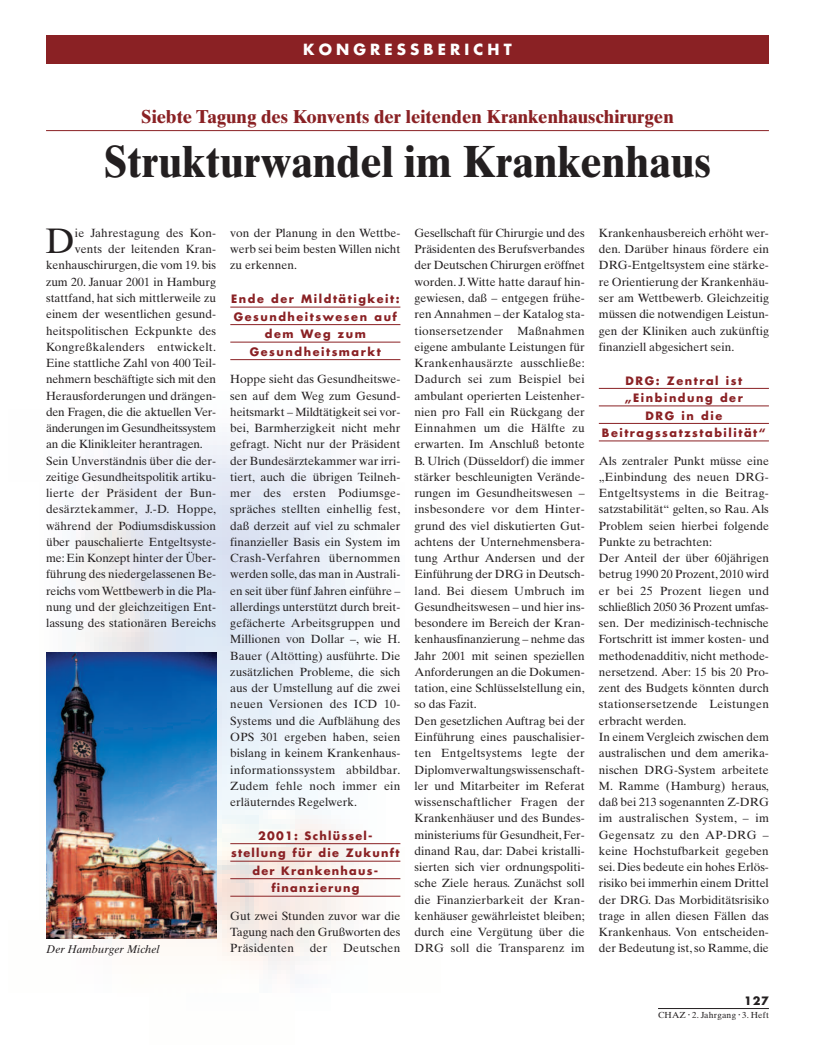
<style>
.page{position:relative;width:815px;height:1053px;background:#fff}
.page>*{position:absolute;margin:0;border:0;box-sizing:border-box;transform-origin:0 0}
.t1{font:700 45px "Times Ten";color:#231f20;scale:.95 1}
.t2{font:35.38px "Times Ten";color:#231f20}
.t3{font:700 18.75px "Times Ten";color:#8a2124}
.t4{font:700 15px "Futura";letter-spacing:.275em;color:#fff}
.t5{font:11.88px/16.2px "Times Ten";color:#231f20;text-align:justify}
.t6{font:11.88px "Times Ten";letter-spacing:.02em;color:#231f20}
.t7{font:11.88px "Times Ten";letter-spacing:-.025em;color:#231f20}
.t8{font:700 11.25px/17.5px "Futura";letter-spacing:.135em;color:#8a2124;text-align:center}
.t9{font:700 11.25px/17.5px "Futura";letter-spacing:.11em;color:#8a2124;text-align:center}
.t10{font:italic 11.25px "Times Ten";color:#231f20}
.t11{font:700 11.25px "Futura";color:#231f20}
.t12{font:8.75px "Times Ten";letter-spacing:.025em;color:#231f20}
</style>
<div class="page">
<img style="left:46px;top:341px;width:355px;height:629px">
<hr style="left:658px;top:1008px;width:111px;height:1px;background:#231f20">
<div style="left:46px;top:35px;width:723px;height:29px;background:#8a2124"></div>
<hr style="left:599px;top:388px;width:170px;height:1px;background:#8a2124">
<hr style="left:599px;top:405px;width:170px;height:1px;background:#8a2124">
<hr style="left:599px;top:423px;width:170px;height:1px;background:#8a2124">
<hr style="left:599px;top:440px;width:170px;height:1px;background:#8a2124">
<hr style="left:230px;top:307px;width:170px;height:1px;background:#8a2124">
<hr style="left:230px;top:324px;width:170px;height:1px;background:#8a2124">
<hr style="left:230px;top:342px;width:170px;height:1px;background:#8a2124">
<hr style="left:230px;top:359px;width:170px;height:1px;background:#8a2124">
<hr style="left:230px;top:843px;width:170px;height:1px;background:#8a2124">
<hr style="left:230px;top:860px;width:170px;height:1px;background:#8a2124">
<hr style="left:230px;top:878px;width:170px;height:1px;background:#8a2124">
<hr style="left:230px;top:895px;width:170px;height:1px;background:#8a2124">
<hr style="left:46px;top:130px;width:723px;height:1px;background:#8a2124">
<img style="left:46px;top:652px;width:170px;height:286px">
<p class="t4" style="left:303px;top:43px;width:210px">KONGRESSBERICHT</p>
<h3 class="t3" style="left:141px;top:110px;width:534px">Siebte Tagung des Konvents der leitenden Krankenhauschirurgen</h3>
<h1 class="t1" style="left:104px;top:146px;width:641px">Strukturwandel im Krankenhaus</h1>
<h2 class="t2" style="left:46px;top:228px;width:31px">D</h2>
<p class="t5" style="left:75px;top:226px;width:143px">ie Jahrestagung des Kon-</p>
<p class="t5" style="left:75px;top:242px;width:143px">vents der leitenden Kran-</p>
<p class="t5" style="left:46px;top:258px;width:172px">kenhauschirurgen, die vom 19. bis</p>
<p class="t5" style="left:46px;top:275px;width:172px">zum 20. Januar 2001 in Hamburg</p>
<p class="t5" style="left:46px;top:291px;width:172px">stattfand, hat sich mittlerweile zu</p>
<p class="t5" style="left:46px;top:307px;width:172px">einem der wesentlichen gesund-</p>
<p class="t5" style="left:46px;top:323px;width:172px">heitspolitischen Eckpunkte des</p>
<p class="t6" style="left:46px;top:342px;width:172px">Kongreßkalenders entwickelt.</p>
<p class="t5" style="left:46px;top:356px;width:172px">Eine stattliche Zahl von 400 Teil-</p>
<p class="t5" style="left:46px;top:372px;width:172px">nehmern beschäftigte sich mit den</p>
<p class="t5" style="left:46px;top:388px;width:172px">Herausforderungen und drängen-</p>
<p class="t5" style="left:46px;top:405px;width:172px">den Fragen, die die aktuellen Ver-</p>
<p class="t7" style="left:46px;top:423px;width:172px">änderungen im Gesundheitssystem</p>
<p class="t5" style="left:46px;top:437px;width:158px">an die Klinikleiter herantragen.</p>
<p class="t5" style="left:46px;top:453px;width:172px">Sein Unverständnis über die der-</p>
<p class="t5" style="left:46px;top:470px;width:172px">zeitige Gesundheitspolitik artiku-</p>
<p class="t6" style="left:46px;top:488px;width:172px">lierte der Präsident der Bun-</p>
<p class="t6" style="left:46px;top:505px;width:172px">desärztekammer, J.-D. Hoppe,</p>
<p class="t5" style="left:46px;top:518px;width:172px">während der Podiumsdiskussion</p>
<p class="t5" style="left:46px;top:535px;width:172px">über pauschalierte Entgeltsyste-</p>
<p class="t5" style="left:46px;top:551px;width:172px">me: Ein Konzept hinter der Über-</p>
<p class="t5" style="left:46px;top:567px;width:172px">führung des niedergelassenen Be-</p>
<p class="t5" style="left:46px;top:583px;width:172px">reichs vom Wettbewerb in die Pla-</p>
<p class="t5" style="left:46px;top:600px;width:172px">nung und der gleichzeitigen Ent-</p>
<p class="t5" style="left:46px;top:616px;width:172px">lassung des stationären Bereichs</p>
<p class="t10" style="left:46px;top:944px;width:115px">Der Hamburger Michel</p>
<p class="t5" style="left:230px;top:226px;width:172px">von der Planung in den Wettbe&shy;werb sei beim besten Willen nicht zu erkennen.</p>
<p class="t8" style="left:231px;top:291px;width:170px">Ende der Mildtätigkeit:<br>Gesundheitswesen auf dem Weg zum<br>Gesundheitsmarkt</p>
<p class="t5" style="left:230px;top:372px;width:172px">Hoppe sieht das Gesundheitswe&shy;sen auf dem Weg zum Gesund&shy;heitsmarkt – Mildtätigkeit sei vor&shy;bei, Barmherzigkeit nicht mehr gefragt. Nicht nur der Präsident der Bundesärztekammer war irri&shy;tiert, auch die übrigen Teilneh&shy;mer des ersten Podiumsge&shy;spräches stellten einhellig fest, daß derzeit auf viel zu schmaler finanzieller Basis ein System im Crash-Verfahren übernommen werden solle, das man in Australi&shy;en seit über fünf Jahren einführe – allerdings unterstützt durch breit&shy;gefächerte Arbeitsgruppen und Millionen von Dollar –, wie H.<br>Bauer (Altötting) ausführte. Die zusätzlichen Probleme, die sich aus der Umstellung auf die zwei neuen Versionen des ICD 10- Systems und die Aufblähung des OPS 301 ergeben haben, seien bislang in keinem Krankenhaus&shy;informationssystem abbildbar.<br>Zudem fehle noch immer ein erläuterndes Regelwerk.</p>
<p class="t9" style="left:231px;top:827px;width:170px">2001: Schlüssel&shy;stellung für die Zukunft der Krankenhaus&shy;finanzierung</p>
<p class="t5" style="left:230px;top:908px;width:172px">Gut zwei Stunden zuvor war die Tagung nach den Grußworten des Präsidenten</p>
<p class="t5" style="left:310px;top:941px;width:19px">der</p>
<p class="t6" style="left:343px;top:943px;width:59px">Deutschen</p>
<p class="t5" style="left:415px;top:226px;width:172px;text-align:left">Gesellschaft für Chirurgie und des<br>Präsidenten des Berufsverbandes der Deutschen Chirurgen eröffnet worden. J.Witte hatte darauf hin&shy;gewiesen, daß – entgegen frühe&shy;ren Annahmen – der Katalog sta&shy;tionsersetzender Maßnahmen eigene ambulante Leistungen für<br>Krankenhausärzte ausschließe:<br>Dadurch sei zum Beispiel bei ambulant operierten Leistenher&shy;nien pro Fall ein Rückgang der<br>Einnahmen um die Hälfte zu erwarten. Im Anschluß betonte<br>B. Ulrich (Düsseldorf) die immer stärker beschleunigten Verände&shy;rungen im Gesundheitswesen – insbesondere vor dem Hinter&shy;grund des viel diskutierten Gut&shy;achtens der Unternehmensbera&shy;tung Arthur Andersen und der<br>Einführung der DRG in Deutsch&shy;land. Bei diesem Umbruch im<br>Gesundheitswesen – und hier ins&shy;besondere im Bereich der Kran&shy;kenhausfinanzierung – nehme das<br>Jahr 2001 mit seinen speziellen<br>Anforderungen an die Dokumen&shy;tation, eine Schlüsselstellung ein, so das Fazit.<br>Den gesetzlichen Auftrag bei der<br>Einführung eines pauschalisier&shy;ten Entgeltsystems legte der<br>Diplomverwaltungswissenschaft&shy;ler und Mitarbeiter im Referat wissenschaftlicher Fragen der<br>Krankenhäuser und des Bundes&shy;ministeriums für Gesundheit, Fer&shy;dinand Rau, dar: Dabei kristalli&shy;sierten sich vier ordnungspoliti&shy;sche Ziele heraus. Zunächst soll die Finanzierbarkeit der Kran&shy;kenhäuser gewährleistet bleiben; durch eine Vergütung über die<br>DRG soll die Transparenz im</p>
<p class="t5" style="left:599px;top:226px;width:172px">Krankenhausbereich erhöht wer&shy;den. Darüber hinaus fördere ein DRG-Entgeltsystem eine stärke&shy;re Orientierung der Krankenhäu&shy;ser am Wettbewerb. Gleichzeitig müssen die notwendigen Leistun&shy;gen der Kliniken auch zukünftig finanziell abgesichert sein.</p>
<p class="t8" style="left:602px;top:372px;width:165px">DRG: Zentral ist „Einbindung der<br>DRG in die<br>Beitragssatzstabilität“</p>
<p class="t5" style="left:599px;top:453px;width:172px;text-align:left">Als zentraler Punkt müsse eine „Einbindung des neuen DRG-<br>Entgeltsystems in die Beitrag&shy;satzstabilität“ gelten, so Rau. Als<br>Problem seien hierbei folgende<br>Punkte zu betrachten:<br>Der Anteil der über 60jährigen betrug 1990 20 Prozent, 2010 wird er bei 25 Prozent liegen und schließlich 2050 36 Prozent umfas&shy;sen. Der medizinisch-technische<br>Fortschritt ist immer kosten- und methodenadditiv, nicht methode&shy;nersetzend. Aber: 15 bis 20 Pro&shy;zent des Budgets könnten durch stationsersetzende Leistungen erbracht werden.<br>In einem Vergleich zwischen dem australischen und dem amerika&shy;nischen DRG-System arbeitete<br>M. Ramme (Hamburg) heraus, daß bei 213 sogenannten Z-DRG im australischen System, – im<br>Gegensatz zu den AP-DRG – keine Hochstufbarkeit gegeben sei. Dies bedeute ein hohes Erlös&shy;risiko bei immerhin einem Drittel der DRG. Das Morbiditätsrisiko trage in allen diesen Fällen das<br>Krankenhaus. Von entscheiden&shy;der Bedeutung ist, so Ramme, die</p>
<p class="t11" style="left:744px;top:995px;width:26px">127</p>
<p class="t12" style="left:658px;top:1011px;width:112px">CHAZ <sup>•</sup> 2. Jahrgang <sup>•</sup> 3. Heft</p>
</div>
